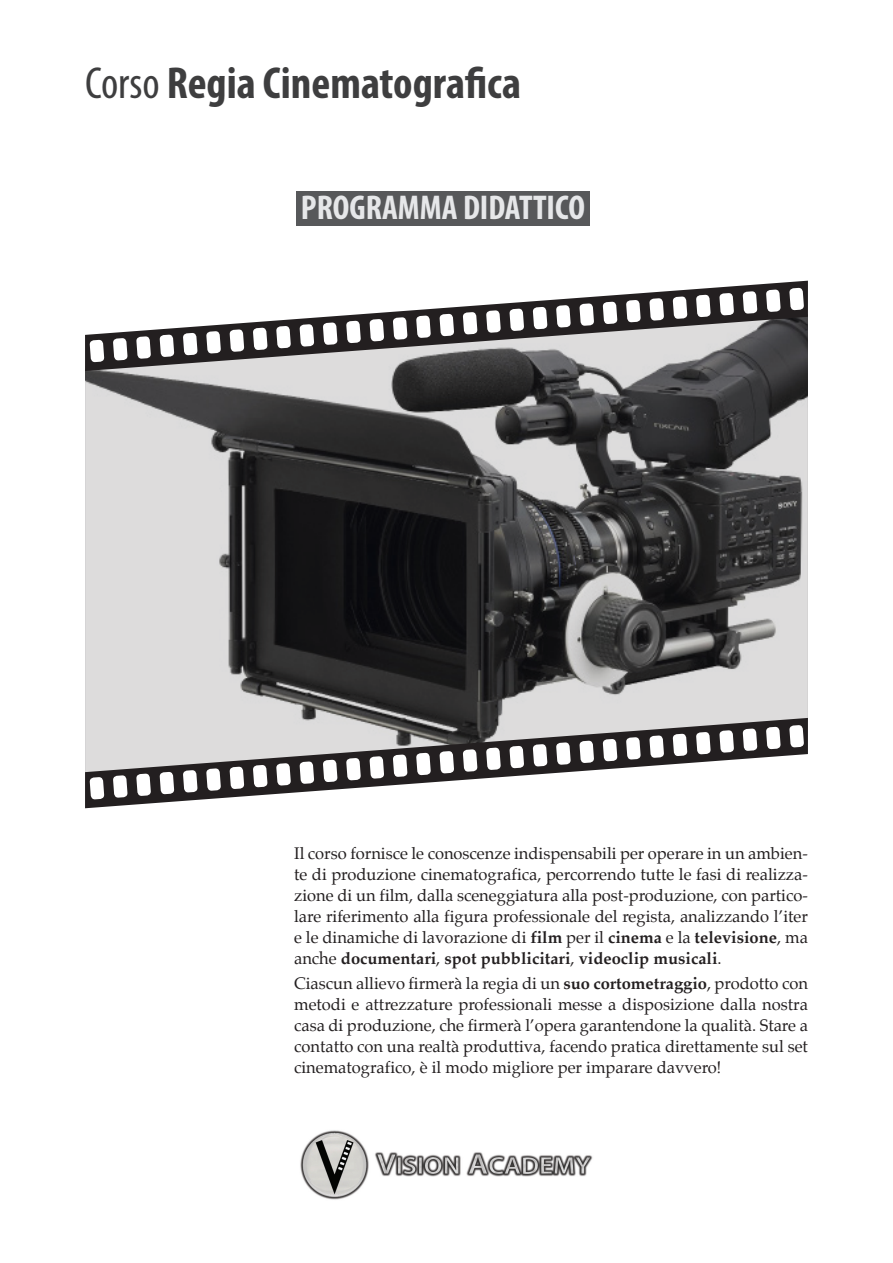
<style>
.page{position:relative;width:893px;height:1263px;background:#fff}
.page>*{position:absolute;margin:0;border:0;box-sizing:border-box;transform-origin:0 0}
.Titoli{font:700 condensed 45px "Myriad Pro";color:#3e3e3f}
.Intestazione{font:700 condensed 34.5px "Myriad Pro";color:#e6e7e9}
.Testo{font:16.5px/21px "Palatino";color:#231f20;text-align:justify}
.s1{font-weight:400}
.s2{font-weight:700}
</style>
<div class="page">
<img style="left:300px;top:1130px;width:293px;height:70px">
<div style="left:296px;top:191px;width:294px;height:34px;background:#57585a"></div>
<img style="left:85px;top:371px;width:723px;height:347px">
<svg style="left:85px;top:281px;width:723px;height:90px"></svg>
<svg style="left:85px;top:718px;width:723px;height:90px"></svg>
<svg style="left:89px;top:340px;width:15px;height:22px"></svg>
<svg style="left:113px;top:338px;width:15px;height:23px"></svg>
<svg style="left:136px;top:336px;width:15px;height:23px"></svg>
<svg style="left:159px;top:334px;width:15px;height:23px"></svg>
<svg style="left:183px;top:333px;width:15px;height:22px"></svg>
<svg style="left:206px;top:331px;width:15px;height:23px"></svg>
<svg style="left:229px;top:329px;width:15px;height:23px"></svg>
<svg style="left:253px;top:327px;width:15px;height:23px"></svg>
<svg style="left:276px;top:326px;width:15px;height:23px"></svg>
<svg style="left:299px;top:324px;width:15px;height:23px"></svg>
<svg style="left:323px;top:322px;width:15px;height:23px"></svg>
<svg style="left:346px;top:320px;width:15px;height:23px"></svg>
<svg style="left:369px;top:319px;width:15px;height:23px"></svg>
<svg style="left:393px;top:317px;width:15px;height:23px"></svg>
<svg style="left:416px;top:315px;width:15px;height:23px"></svg>
<svg style="left:439px;top:314px;width:15px;height:22px"></svg>
<svg style="left:463px;top:312px;width:15px;height:23px"></svg>
<svg style="left:486px;top:310px;width:15px;height:23px"></svg>
<svg style="left:509px;top:308px;width:15px;height:23px"></svg>
<svg style="left:533px;top:307px;width:15px;height:22px"></svg>
<svg style="left:556px;top:305px;width:15px;height:23px"></svg>
<svg style="left:579px;top:303px;width:15px;height:23px"></svg>
<svg style="left:603px;top:301px;width:15px;height:23px"></svg>
<svg style="left:626px;top:300px;width:15px;height:23px"></svg>
<svg style="left:649px;top:298px;width:15px;height:23px"></svg>
<svg style="left:673px;top:296px;width:14px;height:23px"></svg>
<svg style="left:696px;top:294px;width:15px;height:23px"></svg>
<svg style="left:719px;top:293px;width:15px;height:23px"></svg>
<svg style="left:742px;top:291px;width:15px;height:23px"></svg>
<svg style="left:766px;top:289px;width:15px;height:23px"></svg>
<svg style="left:789px;top:288px;width:15px;height:22px"></svg>
<svg style="left:89px;top:777px;width:15px;height:23px"></svg>
<svg style="left:113px;top:775px;width:15px;height:23px"></svg>
<svg style="left:136px;top:773px;width:15px;height:23px"></svg>
<svg style="left:159px;top:772px;width:15px;height:22px"></svg>
<svg style="left:183px;top:770px;width:15px;height:23px"></svg>
<svg style="left:206px;top:768px;width:15px;height:23px"></svg>
<svg style="left:229px;top:766px;width:15px;height:23px"></svg>
<svg style="left:253px;top:765px;width:15px;height:22px"></svg>
<svg style="left:276px;top:763px;width:15px;height:23px"></svg>
<svg style="left:299px;top:761px;width:15px;height:23px"></svg>
<svg style="left:323px;top:759px;width:15px;height:23px"></svg>
<svg style="left:346px;top:758px;width:15px;height:22px"></svg>
<svg style="left:369px;top:756px;width:15px;height:23px"></svg>
<svg style="left:393px;top:754px;width:15px;height:23px"></svg>
<svg style="left:416px;top:752px;width:15px;height:23px"></svg>
<svg style="left:439px;top:751px;width:15px;height:23px"></svg>
<svg style="left:463px;top:749px;width:15px;height:23px"></svg>
<svg style="left:486px;top:747px;width:15px;height:23px"></svg>
<svg style="left:509px;top:746px;width:15px;height:22px"></svg>
<svg style="left:533px;top:744px;width:15px;height:23px"></svg>
<svg style="left:556px;top:742px;width:15px;height:23px"></svg>
<svg style="left:579px;top:740px;width:15px;height:23px"></svg>
<svg style="left:603px;top:739px;width:15px;height:22px"></svg>
<svg style="left:626px;top:737px;width:15px;height:23px"></svg>
<svg style="left:649px;top:735px;width:15px;height:23px"></svg>
<svg style="left:673px;top:733px;width:14px;height:23px"></svg>
<svg style="left:696px;top:732px;width:15px;height:23px"></svg>
<svg style="left:719px;top:730px;width:15px;height:23px"></svg>
<svg style="left:742px;top:728px;width:15px;height:23px"></svg>
<svg style="left:766px;top:726px;width:15px;height:23px"></svg>
<svg style="left:789px;top:725px;width:15px;height:23px"></svg>
<p class="Titoli" style="left:85px;top:54px;width:438px"><span class="s1">Corso</span> Regia Cinematografica</p>
<p class="Intestazione" style="left:301px;top:186px;width:286px">PROGRAMMA DIDATTICO</p>
<p class="Testo" style="left:294px;top:842px;width:515px">Il corso fornisce le conoscenze indispensabili per operare in un ambien&shy;te di produzione cinematografica, percorrendo tutte le fasi di realizza&shy;zione di un film, dalla sceneggiatura alla post-produzione, con partico&shy;lare riferimento alla figura professionale del regista, analizzando l’iter e le dinamiche di lavorazione di <span class="s2">film</span> per il <span class="s2">cinema</span> e la <span class="s2">televisione</span>, ma anche <span class="s2">documentari</span>, <span class="s2">spot pubblicitari</span>, <span class="s2">videoclip musicali</span>.</p>
<p class="Testo" style="left:294px;top:972px;width:515px">Ciascun allievo firmerà la regia di un <span class="s2">suo cortometraggio</span>, prodotto con metodi e attrezzature professionali messe a disposizione dalla nostra casa di produzione, che firmerà l’opera garantendone la qualità. Stare a contatto con una realtà produttiva, facendo pratica direttamente sul set cinematografico, è il modo migliore per imparare davvero!</p>
</div>
